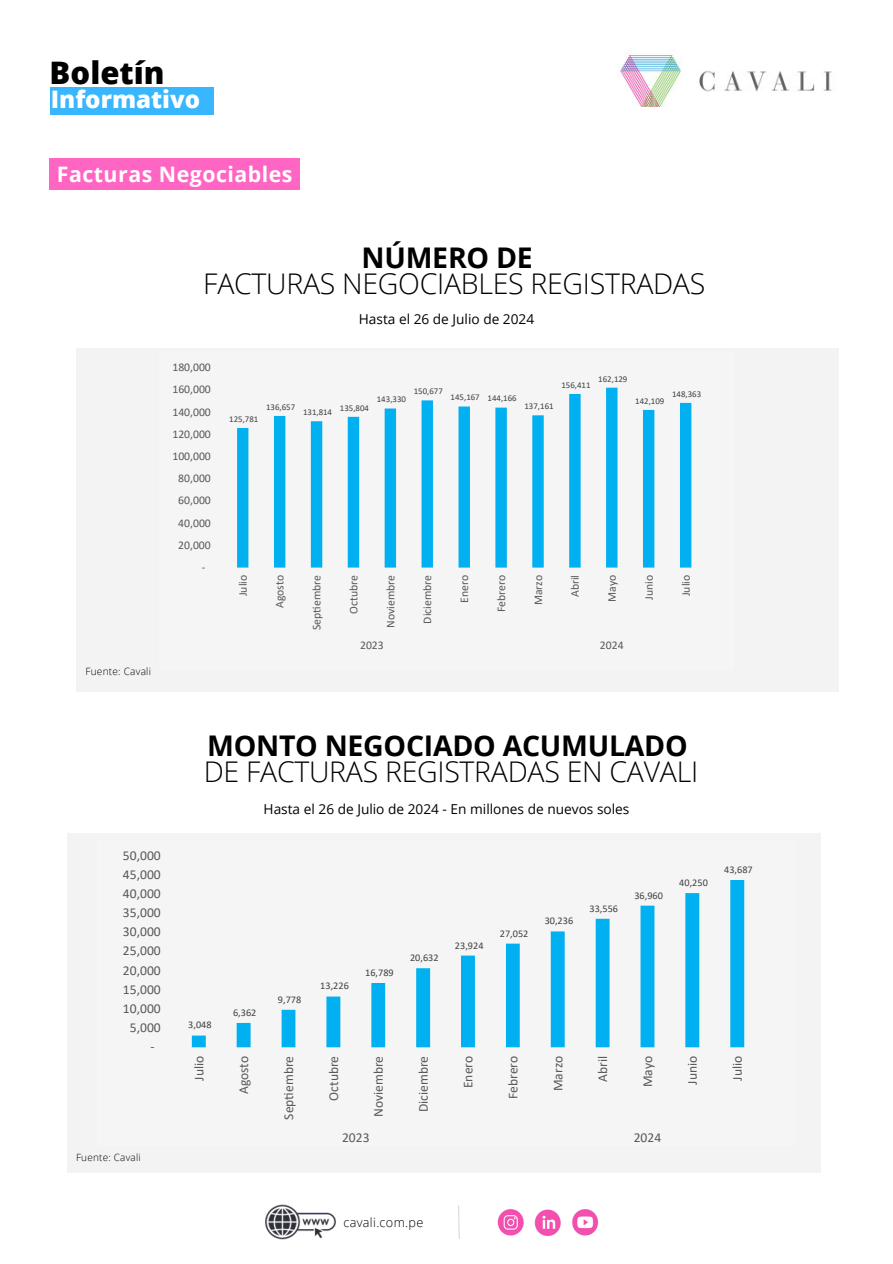
<style>
.page{position:relative;width:893px;height:1264px;background:#fff}
.page>*{position:absolute;margin:0;border:0;box-sizing:border-box;transform-origin:0 0}
.t1{font:800 31.05px "Open Sans";color:#000}
.t2{font:300 28.5px "Open Sans";letter-spacing:-.01em;color:#000}
.t3{font:700 28.5px "Open Sans";letter-spacing:-.01em;color:#000}
.t4{font:800 24.15px "Open Sans";color:#fff}
.t5{font:700 21.3px "Open Sans";letter-spacing:.025em;color:#fff}
.t6{font:13.65px "Calibri";color:#595959}
.t7{font:13.65px "Open Sans";color:#000}
.t8{font:300 12.6px "Open Sans";letter-spacing:.025em;color:#000}
.t9{font:11.7px "Calibri";color:#595959}
.t10{font:10.2px "Calibri";letter-spacing:.005em;color:#404040}
.t11{font:300 10.05px "Open Sans";letter-spacing:.025em;color:#000}
.t12{font:300 9.9px "Open Sans";letter-spacing:.025em;color:#000}
.t13{font:8.85px "Calibri";letter-spacing:.005em;color:#404040}
</style>
<div class="page">
<div style="left:51px;top:87px;width:163px;height:27px;background:#38b6ff"></div>
<img style="left:619px;top:55px;width:213px;height:52px">
<div style="left:50px;top:158px;width:250px;height:32px;background:#ff66c4"></div>
<div style="left:77px;top:348px;width:761px;height:343px;background:#f3f3f3"></div>
<div style="left:67px;top:833px;width:753px;height:340px;background:#f3f3f3"></div>
<img style="left:497px;top:1209px;width:102px;height:28px">
<img style="left:265px;top:1204px;width:71px;height:36px">
<svg style="left:458px;top:1205px;width:2px;height:34px"></svg>
<svg style="left:237px;top:387px;width:454px;height:180px"></svg>
<svg style="left:192px;top:880px;width:552px;height:167px"></svg>
<h1 class="t1" style="left:50px;top:49px;width:116px">Boletín</h1>
<h3 class="t4" style="left:51px;top:80px;width:151px">Informativo</h3>
<h3 class="t5" style="left:57px;top:159px;width:237px">Facturas Negociables</h3>
<h2 class="t3" style="left:361px;top:237px;width:173px">NÚMERO DE</h2>
<h2 class="t2" style="left:203px;top:264px;width:503px">FACTURAS NEGOCIABLES REGISTRADAS</h2>
<p class="t11" style="left:85px;top:664px;width:67px">Fuente: Cavali</p>
<p class="t9" style="left:172px;top:359px;width:40px">180,000</p>
<p class="t9" style="left:172px;top:381px;width:40px">160,000</p>
<p class="t9" style="left:172px;top:403px;width:40px">140,000</p>
<p class="t9" style="left:172px;top:426px;width:40px">120,000</p>
<p class="t9" style="left:172px;top:448px;width:40px">100,000</p>
<p class="t9" style="left:178px;top:470px;width:34px">80,000</p>
<p class="t9" style="left:178px;top:492px;width:34px">60,000</p>
<p class="t9" style="left:178px;top:514px;width:34px">40,000</p>
<p class="t9" style="left:178px;top:536px;width:34px">20,000</p>
<p class="t9" style="left:202px;top:559px;width:5px">-</p>
<p class="t7" style="left:359px;top:310px;width:177px">Hasta el 26 de Julio de 2024</p>
<p class="t13" style="left:229px;top:413px;width:31px">125,781</p>
<p class="t13" style="left:266px;top:401px;width:31px">136,657</p>
<p class="t13" style="left:303px;top:406px;width:31px">131,814</p>
<p class="t13" style="left:340px;top:401px;width:31px">135,804</p>
<p class="t13" style="left:377px;top:393px;width:31px">143,330</p>
<p class="t13" style="left:413px;top:385px;width:31px">150,677</p>
<p class="t13" style="left:450px;top:392px;width:67px">145,167 144,166</p>
<p class="t13" style="left:524px;top:400px;width:31px">137,161</p>
<p class="t13" style="left:561px;top:379px;width:31px">156,411</p>
<p class="t13" style="left:598px;top:372px;width:31px">162,129</p>
<p class="t13" style="left:635px;top:394px;width:31px">142,109</p>
<p class="t13" style="left:672px;top:388px;width:31px">148,363</p>
<p class="t9" style="left:235px;top:596px;width:23px;rotate:-90deg">Julio</p>
<p class="t9" style="left:271px;top:608px;width:35px;rotate:-90deg">Agosto</p>
<p class="t9" style="left:308px;top:630px;width:57px;rotate:-90deg">Septiembre</p>
<p class="t9" style="left:345px;top:613px;width:40px;rotate:-90deg">Octubre</p>
<p class="t9" style="left:382px;top:628px;width:54px;rotate:-90deg">Noviembre</p>
<p class="t9" style="left:419px;top:623px;width:50px;rotate:-90deg">Diciembre</p>
<p class="t9" style="left:456px;top:603px;width:29px;rotate:-90deg">Enero</p>
<p class="t9" style="left:493px;top:612px;width:39px;rotate:-90deg">Febrero</p>
<p class="t9" style="left:530px;top:605px;width:32px;rotate:-90deg">Marzo</p>
<p class="t9" style="left:567px;top:597px;width:24px;rotate:-90deg">Abril</p>
<p class="t9" style="left:603px;top:602px;width:29px;rotate:-90deg">Mayo</p>
<p class="t9" style="left:640px;top:599px;width:26px;rotate:-90deg">Junio</p>
<p class="t9" style="left:677px;top:596px;width:23px;rotate:-90deg">Julio</p>
<p class="t9" style="left:360px;top:637px;width:25px">2023</p>
<p class="t9" style="left:600px;top:637px;width:25px">2024</p>
<h2 class="t3" style="left:207px;top:725px;width:482px">MONTO NEGOCIADO ACUMULADO</h2>
<h2 class="t2" style="left:204px;top:752px;width:496px">DE FACTURAS REGISTRADAS EN CAVALI</h2>
<p class="t7" style="left:263px;top:799px;width:367px">Hasta el 26 de Julio de 2024 - En millones de nuevos soles</p>
<p class="t6" style="left:123px;top:845px;width:39px">50,000</p>
<p class="t6" style="left:123px;top:864px;width:39px">45,000</p>
<p class="t6" style="left:123px;top:884px;width:39px">40,000</p>
<p class="t10" style="left:634px;top:888px;width:30px">36,960</p>
<p class="t10" style="left:679px;top:875px;width:30px">40,250</p>
<p class="t10" style="left:724px;top:862px;width:30px">43,687</p>
<p class="t6" style="left:123px;top:903px;width:39px">35,000</p>
<p class="t6" style="left:123px;top:922px;width:39px">30,000</p>
<p class="t10" style="left:499px;top:926px;width:30px">27,052</p>
<p class="t10" style="left:544px;top:913px;width:30px">30,236</p>
<p class="t10" style="left:589px;top:901px;width:30px">33,556</p>
<p class="t6" style="left:123px;top:941px;width:39px">25,000</p>
<p class="t10" style="left:410px;top:950px;width:30px">20,632</p>
<p class="t10" style="left:455px;top:938px;width:30px">23,924</p>
<p class="t6" style="left:123px;top:960px;width:39px">20,000</p>
<p class="t10" style="left:365px;top:965px;width:30px">16,789</p>
<p class="t6" style="left:123px;top:979px;width:39px">15,000</p>
<p class="t6" style="left:123px;top:998px;width:39px">10,000</p>
<p class="t10" style="left:233px;top:1005px;width:25px">6,362</p>
<p class="t10" style="left:278px;top:992px;width:25px">9,778</p>
<p class="t10" style="left:320px;top:979px;width:30px">13,226</p>
<p class="t6" style="left:130px;top:1017px;width:32px">5,000</p>
<p class="t10" style="left:188px;top:1017px;width:25px">3,048</p>
<p class="t6" style="left:150px;top:1037px;width:6px">-</p>
<p class="t6" style="left:189px;top:1080px;width:26px;rotate:-90deg">Julio</p>
<p class="t6" style="left:234px;top:1094px;width:40px;rotate:-90deg">Agosto</p>
<p class="t6" style="left:279px;top:1119px;width:65px;rotate:-90deg">Septiembre</p>
<p class="t6" style="left:324px;top:1100px;width:46px;rotate:-90deg">Octubre</p>
<p class="t6" style="left:369px;top:1117px;width:63px;rotate:-90deg">Noviembre</p>
<p class="t6" style="left:413px;top:1112px;width:58px;rotate:-90deg">Diciembre</p>
<p class="t6" style="left:458px;top:1088px;width:34px;rotate:-90deg">Enero</p>
<p class="t6" style="left:503px;top:1099px;width:45px;rotate:-90deg">Febrero</p>
<p class="t6" style="left:548px;top:1091px;width:37px;rotate:-90deg">Marzo</p>
<p class="t6" style="left:593px;top:1081px;width:27px;rotate:-90deg">Abril</p>
<p class="t6" style="left:638px;top:1087px;width:33px;rotate:-90deg">Mayo</p>
<p class="t6" style="left:683px;top:1084px;width:30px;rotate:-90deg">Junio</p>
<p class="t6" style="left:727px;top:1080px;width:26px;rotate:-90deg">Julio</p>
<p class="t6" style="left:342px;top:1127px;width:29px">2023</p>
<p class="t6" style="left:633px;top:1127px;width:29px">2024</p>
<p class="t12" style="left:76px;top:1150px;width:66px">Fuente: Cavali</p>
<p class="t8" style="left:343px;top:1213px;width:81px">cavali.com.pe</p>
</div>
